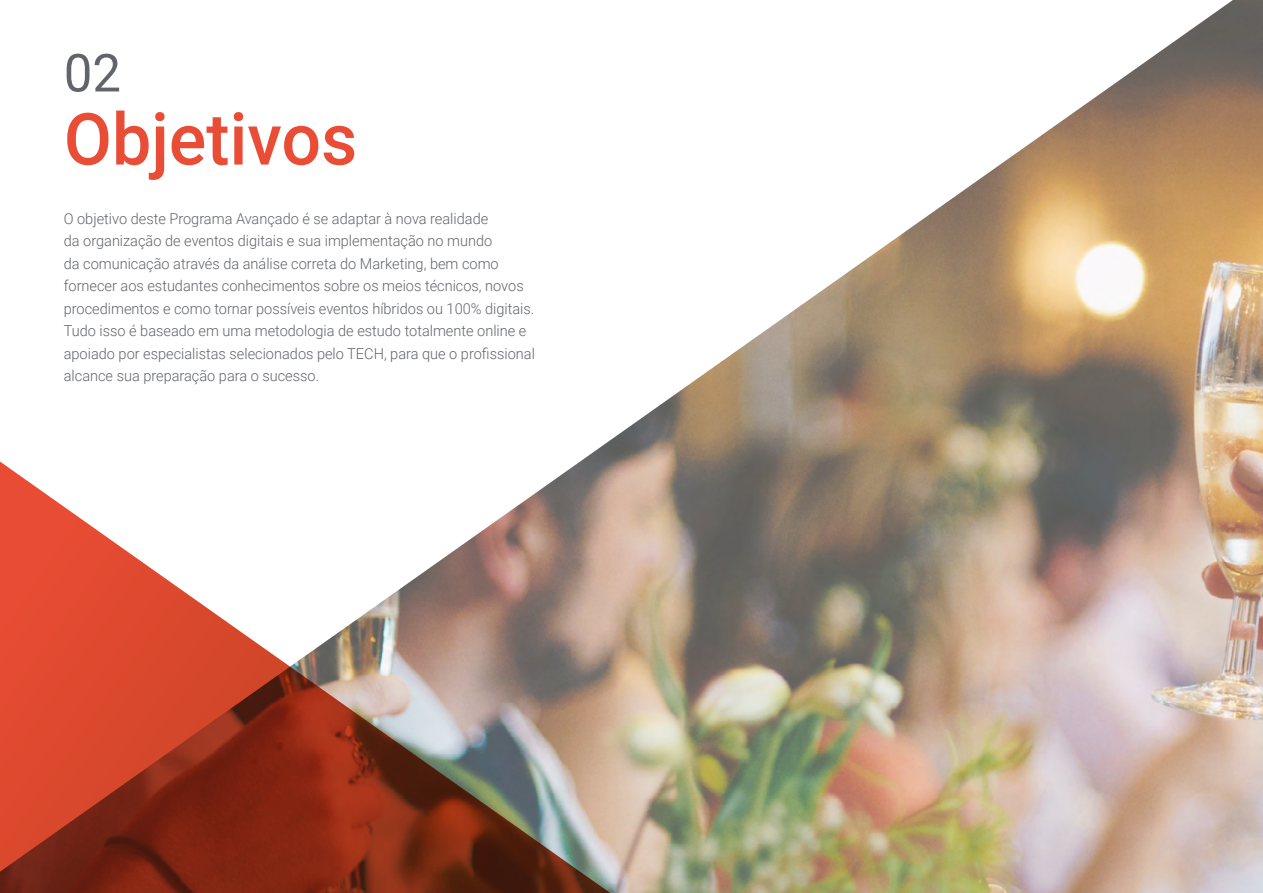
<style>
.page{position:relative;width:1263px;height:893px;background:#fff}
.page>*{position:absolute;margin:0;border:0;box-sizing:border-box;transform-origin:0 0}
.t1{font:500 72px "Roboto";color:#e94d35}
.t2{font:52.5px "Roboto";color:#61646a}
.t3{font:300 15px/22.5px "Roboto";color:#61646a}
</style>
<div class="page">
<img style="left:602px;top:0;width:661px;height:893px">
<svg style="left:0;top:446px;width:640px;height:447px"></svg>
<h2 class="t2" style="left:64px;top:36px;width:59px">02</h2>
<h1 class="t1" style="left:64px;top:89px;width:295px">Objetivos</h1>
<p class="t3" style="left:64px;top:207px;width:473px">O objetivo deste Programa Avançado é se adaptar à nova realidade<br>da organização de eventos digitais e sua implementação no mundo<br>da comunicação através da análise correta do Marketing, bem como fornecer aos estudantes conhecimentos sobre os meios técnicos, novos procedimentos e como tornar possíveis eventos híbridos ou 100% digitais.<br>Tudo isso é baseado em uma metodologia de estudo totalmente online e apoiado por especialistas selecionados pelo TECH, para que o profissional alcance sua preparação para o sucesso.</p>
</div>
